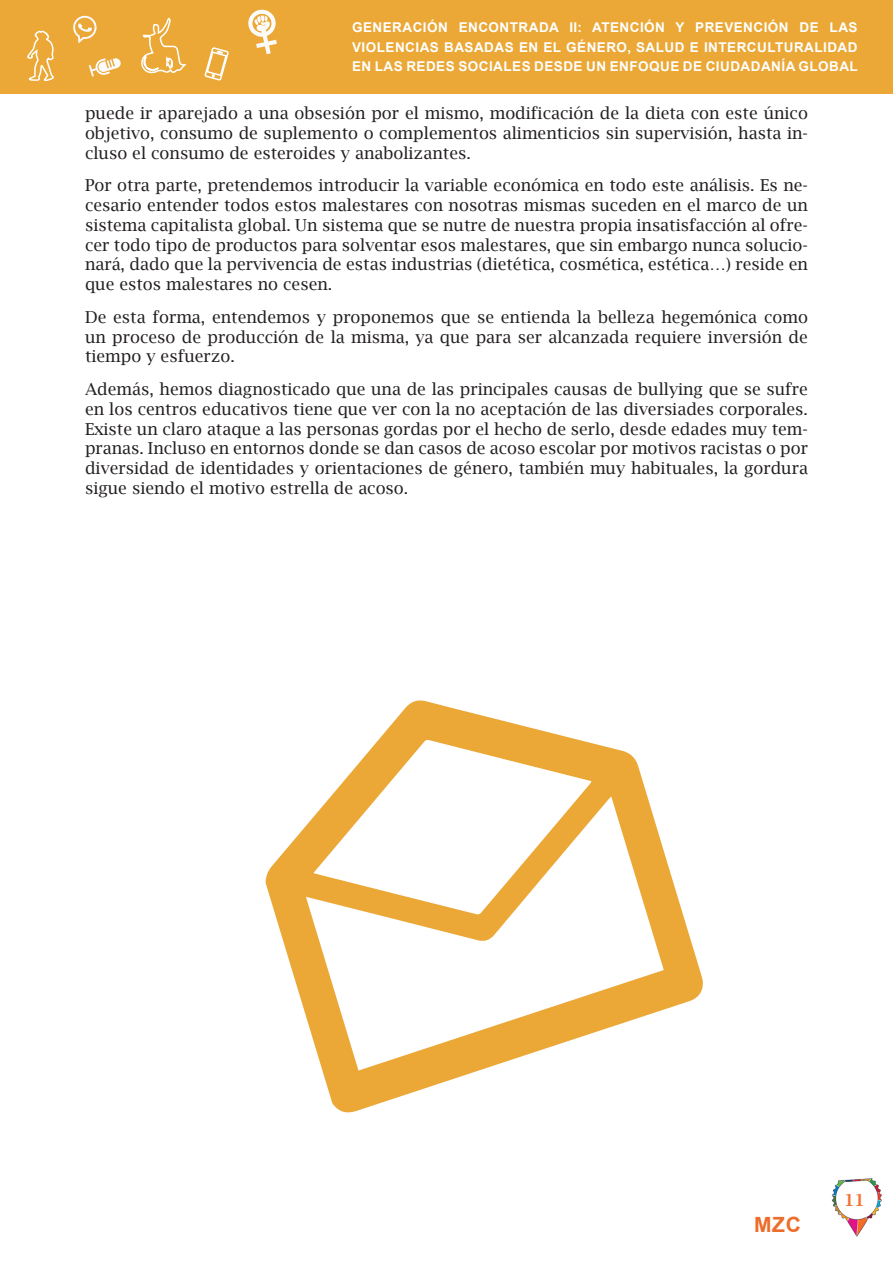
<style>
.page{position:relative;width:893px;height:1263px;background:#fff}
.page>*{position:absolute;margin:0;border:0;box-sizing:border-box;transform-origin:0 0}
.t1{font:700 21px "Arial";color:#ed6d2a}
.t2{font:16.5px/19.8px "Lucida Bright";color:#231f20;text-align:justify}
.t3{font:600 16.5px "Lucida Bright";color:#f37336}
.t4{font:700 13.5px/19.5px "Arial";letter-spacing:.035em;color:#fdffff;text-align:justify}
</style>
<div class="page">
<div style="left:0;top:0;width:893px;height:94px;background:#eba837"></div>
<svg style="left:248px;top:9px;width:29px;height:45px"></svg>
<svg style="left:27px;top:15px;width:202px;height:67px"></svg>
<img style="left:831px;top:1178px;width:51px;height:59px">
<svg style="left:266px;top:700px;width:437px;height:413px"></svg>
<p class="t4" style="left:352px;top:18px;width:507px">GENERACIÓN ENCONTRADA II: ATENCIÓN Y PREVENCIÓN DE LAS VIOLENCIAS BASADAS EN EL GÉNERO, SALUD E INTERCULTURALIDAD EN LAS REDES SOCIALES DESDE UN ENFOQUE DE CIUDADANÍA GLOBAL</p>
<p class="t2" style="left:85px;top:103px;width:724px">puede ir aparejado a una obsesión por el mismo, modificación de la dieta con este único objetivo, consumo de suplemento o complementos alimenticios sin supervisión, hasta in&shy;cluso el consumo de esteroides y anabolizantes.</p>
<p class="t2" style="left:85px;top:175px;width:724px">Por otra parte, pretendemos introducir la variable económica en todo este análisis. Es ne&shy;cesario entender todos estos malestares con nosotras mismas suceden en el marco de un sistema capitalista global. Un sistema que se nutre de nuestra propia insatisfacción al ofre&shy;cer todo tipo de productos para solventar esos malestares, que sin embargo nunca solucio&shy;nará, dado que la pervivencia de estas industrias (dietética, cosmética, estética…) reside en que estos malestares no cesen.</p>
<p class="t2" style="left:85px;top:307px;width:724px">De esta forma, entendemos y proponemos que se entienda la belleza hegemónica como un proceso de producción de la misma, ya que para ser alcanzada requiere inversión de tiempo y esfuerzo.</p>
<p class="t2" style="left:85px;top:379px;width:724px">Además, hemos diagnosticado que una de las principales causas de bullying que se sufre en los centros educativos tiene que ver con la no aceptación de las diversiades corporales.<br>Existe un claro ataque a las personas gordas por el hecho de serlo, desde edades muy tem&shy;pranas. Incluso en entornos donde se dan casos de acoso escolar por motivos racistas o por diversidad de identidades y orientaciones de género, también muy habituales, la gordura sigue siendo el motivo estrella de acoso.</p>
<p class="t1" style="left:754px;top:1209px;width:48px">MZC</p>
<p class="t3" style="left:844px;top:1190px;width:22px">11</p>
</div>
